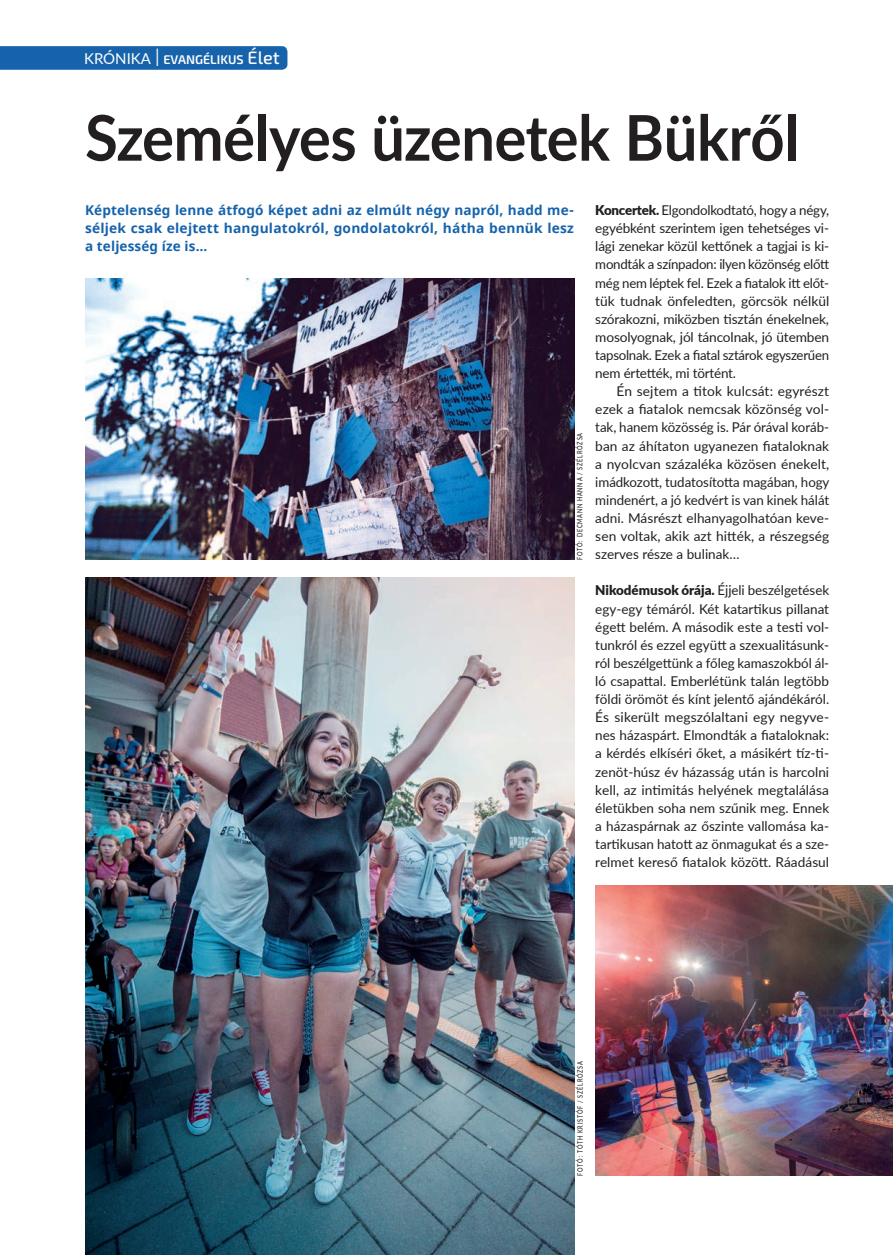
<style>
.page{position:relative;width:893px;height:1255px;background:#fff}
.page>*{position:absolute;margin:0;border:0;box-sizing:border-box;transform-origin:0 0}
.t1{font:700 63px "Lato";letter-spacing:-.01em;color:#231f20;scale:.95 1}
.t2{font:13.5px/18.1px "Lato";letter-spacing:-.005em;color:#231f20;text-align:justify}
.t3{font:700 13.5px/18.1px "Noto Sans";letter-spacing:.015em;color:#1663ac;text-align:justify}
.t4{font:600 12.6px "Exo 2";color:#fff}
.t5{font:500 7.5px "Lato";letter-spacing:.13em;color:#231f20;scale:.75 1}
.s1{font-family:"Lato";font-weight:400;font-size:15px}
.s2{font-weight:300;font-size:25.2px}
.s3{font-weight:500;font-size:18px}
.s4{font-weight:900}
</style>
<div class="page">
<img style="left:85px;top:279px;width:489px;height:280px">
<img style="left:85px;top:577px;width:489px;height:677px">
<img style="left:595px;top:885px;width:298px;height:289px">
<svg style="left:0;top:46px;width:287px;height:24px;background:#1965ad"></svg>
<p class="t4" style="left:84px;top:52px;width:197px"><span class="s1">KRÓNIKA</span> <span class="s2">I</span> EVANGÉLIKUS <span class="s3">Élet</span></p>
<h1 class="t1" style="left:85px;top:91px;width:753px">Személyes üzenetek Bükről</h1>
<p class="t2" style="left:595px;top:200px;width:235px"><span class="s4">Koncertek.</span> Elgondolkodtató, hogy a négy, egyébként szerintem igen tehetséges vi&shy;lági zenekar közül kettőnek a tagjai is ki&shy;mondták a színpadon: ilyen közönség előtt még nem léptek fel. Ezek a fiatalok itt előt&shy;tük tudnak önfeledten, görcsök nélkül szórakozni, miközben tisztán énekelnek, mosolyognak, jól táncolnak, jó ütemben tapsolnak. Ezek a fiatal sztárok egyszerűen nem értették, mi történt.</p>
<p class="t2" style="left:595px;top:381px;width:236px;text-indent:21px">Én sejtem a titok kulcsát: egyrészt ezek a fiatalok nemcsak közönség vol&shy;tak, hanem közösség is. Pár órával koráb&shy;ban az áhítaton ugyanezen fiataloknak a nyolcvan százaléka közösen énekelt, imádkozott, tudatosította magában, hogy mindenért, a jó kedvért is van kinek hálát adni. Másrészt elhanyagolhatóan keve&shy;sen voltak, akik azt hitték, a részegség szerves része a bulinak…</p>
<p class="t2" style="left:595px;top:581px;width:235px"><span class="s4">Nikodémusok órája.</span> Éjjeli beszélgetések egy-egy témáról. Két katartikus pillanat égett belém. A második este a testi vol&shy;tunkról és ezzel együtt a szexualitásunk&shy;ról beszélgettünk a főleg kamaszokból ál&shy;ló csapattal. Emberlétünk talán legtöbb földi örömöt és kínt jelentő ajándékáról.<br>És sikerült megszólaltani egy negyve&shy;nes házaspárt. Elmondták a fiataloknak: a kérdés elkíséri őket, a másikért tíz-ti&shy;zenöt-húsz év házasság után is harcolni kell, az intimitás helyének megtalálása életükben soha nem szűnik meg. Ennek a házaspárnak az őszinte vallomása ka&shy;tartikusan hatott az önmagukat és a sze&shy;relmet kereső fiatalok között. Ráadásul</p>
<p class="t3" style="left:85px;top:201px;width:490px">Képtelenség lenne átfogó képet adni az elmúlt négy napról, hadd me&shy;séljek csak elejtett hangulatokról, gondolatokról, hátha bennük lesz a teljesség íze is…</p>
<p class="t5" style="left:574px;top:559px;width:170px;rotate:-90deg">FOTÓ: DECMANN HANNA / SZÉLRÓZSA</p>
<p class="t5" style="left:575px;top:1175px;width:154px;rotate:-90deg">FOTÓ: TÓTH KRISTÓF / SZÉLRÓZSA</p>
</div>
